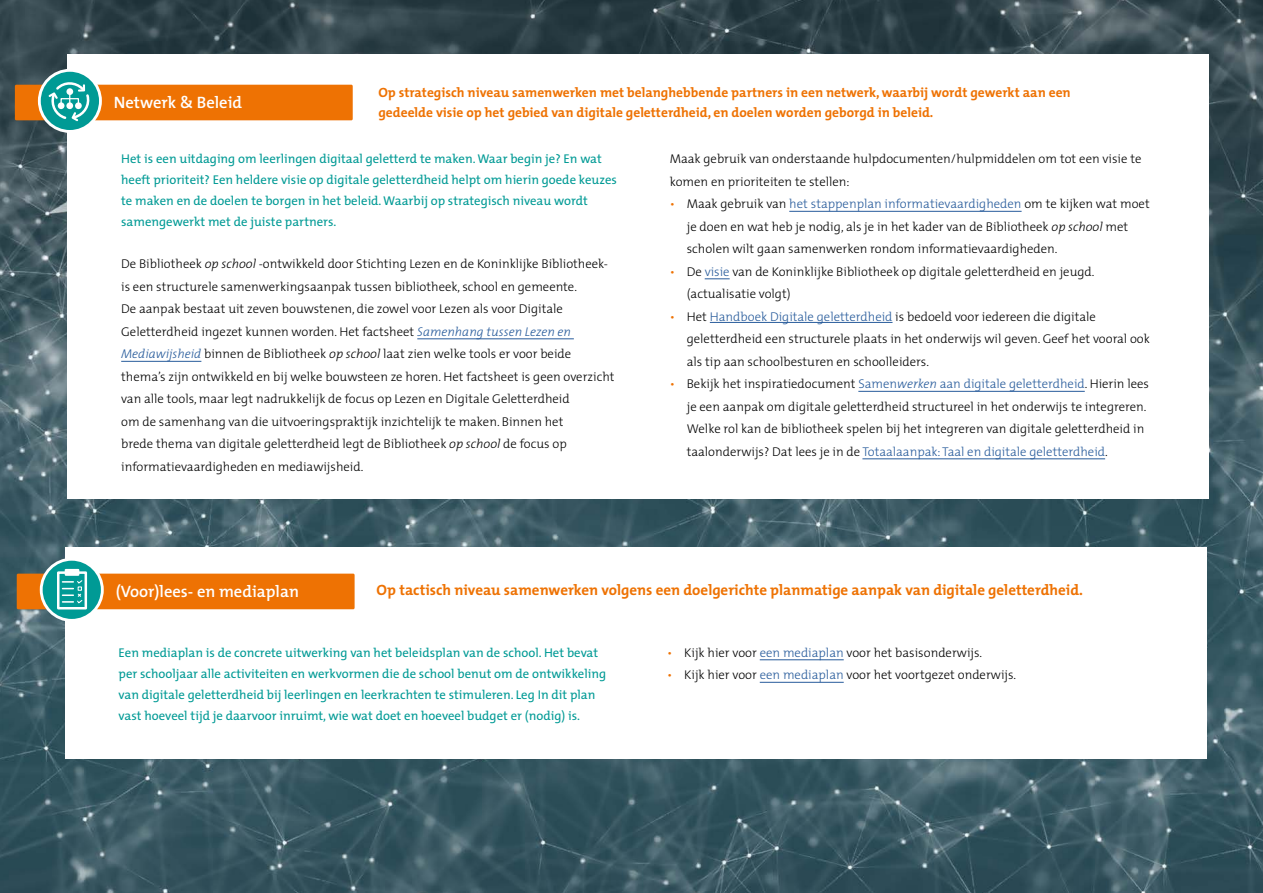
<style>
.page{position:relative;width:1263px;height:893px;background:#fff}
.page>*{position:absolute;margin:0;border:0;box-sizing:border-box;transform-origin:0 0}
.t1{font:600 16.5px "The Mix";color:#fff}
.t2{font:700 15px "The Mix";color:#ee7203}
.t3{font:700 13.5px/19.5px "The Mix";color:#ee7203}
.t4{font:300 12.75px/22.5px "The Mix";color:#000}
.t5{font:12.75px/21px "The Mix";color:#009a95}
.s1{font-style:italic}
.s2{font-style:italic;color:#275b9b}
.s3{color:#ee7203}
.s4{color:#275b9b}
</style>
<div class="page">
<img style="left:0;top:0;width:1263px;height:893px">
<div style="left:68px;top:54px;width:1141px;height:444px;background:#fff"></div>
<hr style="left:789px;top:211px;width:232px;height:1px;background:#275b9b">
<svg style="left:705px;top:278px;width:25px;height:1px"></svg>
<hr style="left:710px;top:322px;width:182px;height:1px;background:#275b9b">
<hr style="left:858px;top:391px;width:227px;height:1px;background:#275b9b">
<hr style="left:862px;top:458px;width:243px;height:1px;background:#275b9b">
<hr style="left:417px;top:338px;width:157px;height:1px;background:#275b9b">
<hr style="left:121px;top:361px;width:80px;height:1px;background:#275b9b">
<div style="left:15px;top:85px;width:338px;height:35px;background:#ee7203"></div>
<svg style="left:39px;top:70px;width:61px;height:61px"></svg>
<div style="left:38px;top:69px;width:64px;height:64px;border:3px solid #fff;border-radius:50%"></div>
<svg style="left:49px;top:82px;width:41px;height:39px"></svg>
<div style="left:61px;top:98px;width:18px;height:9px;border:1px solid #fff"></div>
<div style="left:65px;top:547px;width:1141px;height:212px;background:#fff"></div>
<hr style="left:760px;top:659px;width:84px;height:1px;background:#275b9b">
<hr style="left:760px;top:682px;width:84px;height:1px;background:#275b9b">
<div style="left:17px;top:574px;width:338px;height:35px;background:#ee7203"></div>
<svg style="left:41px;top:559px;width:61px;height:61px;fill:#009a95"></svg>
<div style="left:40px;top:558px;width:64px;height:64px;border:3px solid #fff;border-radius:50%"></div>
<div style="left:57px;top:571px;width:30px;height:38px;border:3px solid #fff"></div>
<svg style="left:65px;top:569px;width:14px;height:7px"></svg>
<svg style="left:63px;top:578px;width:20px;height:26px"></svg>
<p class="t1" style="left:114px;top:92px;width:130px">Netwerk &amp; Beleid</p>
<p class="t3" style="left:378px;top:83px;width:694px">Op strategisch niveau samenwerken met belanghebbende partners in een netwerk, waarbij wordt gewerkt aan een gedeelde visie op het gebied van digitale geletterdheid, en doelen worden geborgd in beleid.</p>
<p class="t5" style="left:121px;top:149px;width:497px">Het is een uitdaging om leerlingen digitaal geletterd te maken. Waar begin je? En wat heeft prioriteit? Een heldere visie op digitale geletterdheid helpt om hierin goede keuzes te maken en de doelen te borgen in het beleid. Waarbij op strategisch niveau wordt samengewerkt met de juiste partners.</p>
<p class="t4" style="left:121px;top:253px;width:495px">De Bibliotheek <span class="s1">op school</span> -ontwikkeld door Stichting Lezen en de Koninklijke Bibliotheek&shy;is een structurele samenwerkingsaanpak tussen bibliotheek, school en gemeente.<br>De aanpak bestaat uit zeven bouwstenen, die zowel voor Lezen als voor Digitale Geletterdheid ingezet kunnen worden. Het factsheet <span class="s2">Samenhang tussen Lezen en Mediawijsheid</span> binnen de Bibliotheek <span class="s1">op school</span> laat zien welke tools er voor beide thema’s zijn ontwikkeld en bij welke bouwsteen ze horen. Het factsheet is geen overzicht van alle tools, maar legt nadrukkelijk de focus op Lezen en Digitale Geletterdheid<br>om de samenhang van die uitvoeringspraktijk inzichtelijk te maken. Binnen het<br>brede thema van digitale geletterdheid legt de Bibliotheek <span class="s1">op school</span> de focus op informatievaardigheden en mediawijsheid.</p>
<p class="t4" style="left:670px;top:148px;width:473px">Maak gebruik van onderstaande hulpdocumenten/hulpmiddelen om tot een visie te komen en prioriteiten te stellen:</p>
<p class="t4" style="left:687px;top:193px;width:464px;text-indent:-17px"><span class="s3">•</span> Maak gebruik van <span class="s4">het stappenplan informatievaardigheden</span> om te kijken wat moet je doen en wat heb je nodig, als je in het kader van de Bibliotheek <span class="s1">op school</span> met scholen wilt gaan samenwerken rondom informatievaardigheden.</p>
<p class="t4" style="left:687px;top:260px;width:409px;text-indent:-17px"><span class="s3">•</span> De <span class="s4">visie</span> van de Koninklijke Bibliotheek op digitale geletterdheid en jeugd. (actualisatie volgt)</p>
<p class="t4" style="left:687px;top:305px;width:465px;text-indent:-17px"><span class="s3">•</span> Het <span class="s4">Handboek Digitale geletterdheid</span> is bedoeld voor iedereen die digitale geletterdheid een structurele plaats in het onderwijs wil geven. Geef het vooral ook als tip aan schoolbesturen en schoolleiders.</p>
<p class="t4" style="left:687px;top:373px;width:464px;text-indent:-17px"><span class="s3">•</span> Bekijk het inspiratiedocument <span class="s4">Samen</span><span class="s2">werken</span> <span class="s4">aan digitale geletterdheid</span>. Hierin lees je een aanpak om digitale geletterdheid structureel in het onderwijs te integreren.<br>Welke rol kan de bibliotheek spelen bij het integreren van digitale geletterdheid in taalonderwijs? Dat lees je in de <span class="s4">Totaalaanpak: Taal en digitale geletterdheid</span>.</p>
<p class="t1" style="left:116px;top:581px;width:185px">(Voor)lees- en mediaplan</p>
<p class="t2" style="left:377px;top:581px;width:708px">Op tactisch niveau samenwerken volgens een doelgerichte planmatige aanpak van digitale geletterdheid.</p>
<p class="t5" style="left:119px;top:642px;width:489px">Een mediaplan is de concrete uitwerking van het beleidsplan van de school. Het bevat per schooljaar alle activiteiten en werkvormen die de school benut om de ontwikkeling van digitale geletterdheid bij leerlingen en leerkrachten te stimuleren. Leg In dit plan vast hoeveel tijd je daarvoor inruimt, wie wat doet en hoeveel budget er (nodig) is.</p>
<p class="t4" style="left:667px;top:641px;width:317px"><span class="s3">•</span> Kijk hier voor <span class="s4">een mediaplan</span> voor het basisonderwijs.</p>
<p class="t4" style="left:667px;top:664px;width:351px"><span class="s3">•</span> Kijk hier voor <span class="s4">een mediaplan</span> voor het voortgezet onderwijs.</p>
</div>
